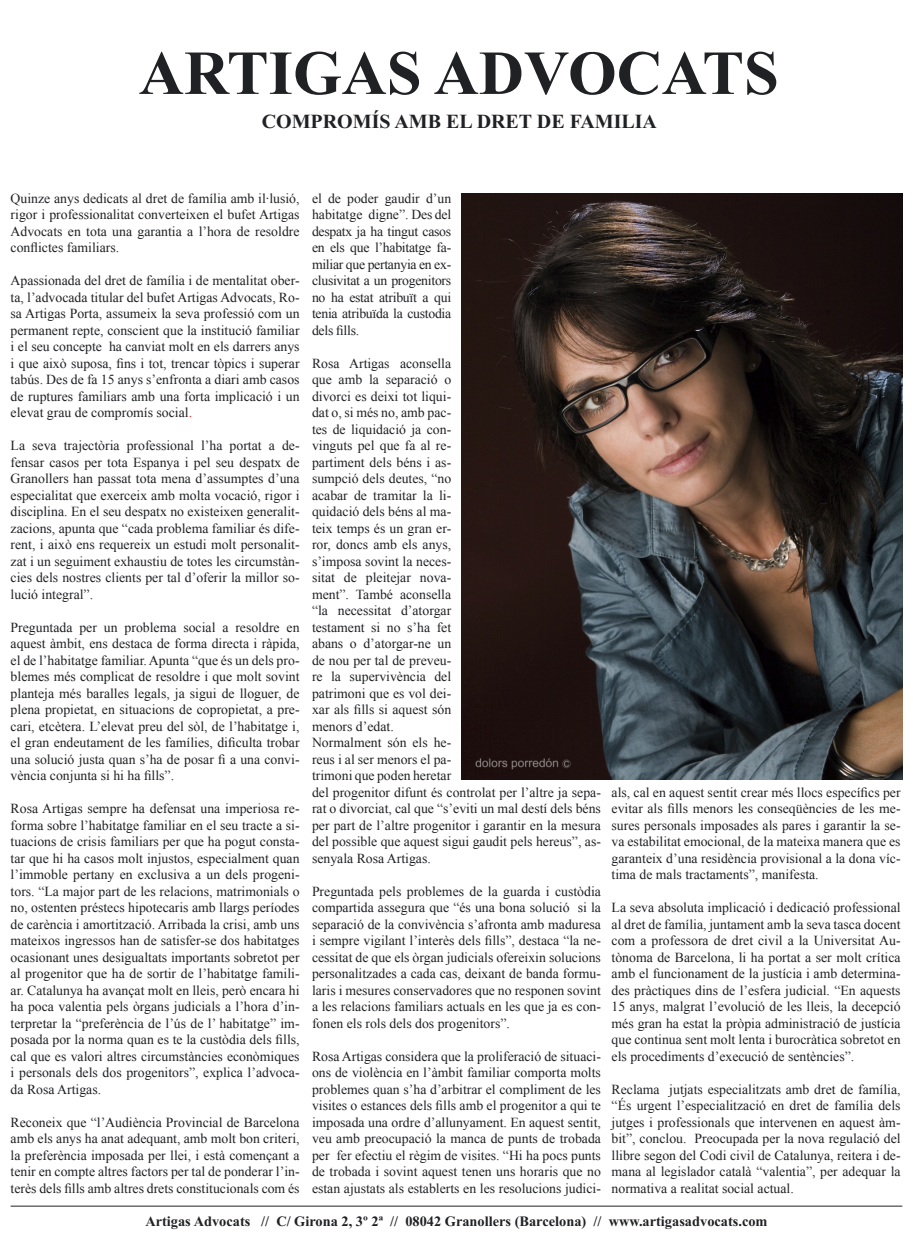
<style>
.page{position:relative;width:913px;height:1244px;background:#fff}
.page>*{position:absolute;margin:0;border:0;box-sizing:border-box;transform-origin:0 0}
.t1{font:700 62.5px "Times New Roman";color:#202124}
.t2{font:20px "Times New Rom B";color:#202124}
.t3{font:14.38px "Times New Rom B";color:#202124}
.t4{font:13.75px/16.5px "Times New Roman";color:#202124;text-align:justify}
.s1{color:#f00}
</style>
<div class="page">
<img style="left:462px;top:193px;width:440px;height:586px">
<hr style="left:11px;top:1206px;width:891px;height:1px;background:#202124">
<h1 class="t1" style="left:139px;top:30px;width:641px">ARTIGAS ADVOCATS</h1>
<h2 class="t2" style="left:262px;top:110px;width:397px">COMPROMÍS AMB EL DRET DE FAMILIA</h2>
<p class="t4" style="left:11px;top:189px;width:290px">Quinze anys dedicats al dret de família amb il·lusió, rigor i professionalitat converteixen el bufet Artigas Advocats en tota una garantia a l’hora de resoldre conflictes familiars.</p>
<p class="t4" style="left:11px;top:272px;width:290px">Apassionada del dret de família i de mentalitat ober&shy;ta, l’advocada titular del bufet Artigas Advocats, Ro&shy;sa Artigas Porta, assumeix la seva professió com un permanent repte, conscient que la institució familiar i el seu concepte ha canviat molt en els darrers anys i que això suposa, fins i tot, trencar tòpics i superar tabús. Des de fa 15 anys s’enfronta a diari amb casos de ruptures familiars amb una forta implicació i un elevat grau de compromís social<span class="s1">.</span></p>
<p class="t4" style="left:11px;top:437px;width:290px">La seva trajectòria professional l’ha portat a de&shy;fensar casos per tota Espanya i pel seu despatx de Granollers han passat tota mena d’assumptes d’una especialitat que exerceix amb molta vocació, rigor i disciplina. En el seu despatx no existeixen generalit&shy;zacions, apunta que “cada problema familiar és dife&shy;rent, i això ens requereix un estudi molt personalit&shy;zat i un seguiment exhaustiu de totes les circumstàn&shy;cies dels nostres clients per tal d’oferir la millor so&shy;lució integral”.</p>
<p class="t4" style="left:11px;top:618px;width:290px">Preguntada per un problema social a resoldre en aquest àmbit, ens destaca de forma directa i ràpida, el de l’habitatge familiar. Apunta “que és un dels pro&shy;blemes més complicat de resoldre i que molt sovint planteja més baralles legals, ja sigui de lloguer, de plena propietat, en situacions de copropietat, a pre&shy;cari, etcètera. L’elevat preu del sòl, de l’habitatge i, el gran endeutament de les famílies, dificulta trobar una solució justa quan s’ha de posar fi a una convi&shy;vència conjunta si hi ha fills”.</p>
<p class="t4" style="left:11px;top:800px;width:290px">Rosa Artigas sempre ha defensat una imperiosa re&shy;forma sobre l’habitatge familiar en el seu tracte a si&shy;tuacions de crisis familiars per que ha pogut consta&shy;tar que hi ha casos molt injustos, especialment quan l’immoble pertany en exclusiva a un dels progeni&shy;tors. “La major part de les relacions, matrimonials o no, ostenten préstecs hipotecaris amb llargs períodes de carència i amortització. Arribada la crisi, amb uns mateixos ingressos han de satisfer-se dos habitatges ocasionant unes desigualtats importants sobretot per al progenitor que ha de sortir de l’habitatge famili&shy;ar. Catalunya ha avançat molt en lleis, però encara hi ha poca valentia pels òrgans judicials a l’hora d’in&shy;terpretar la “preferència de l’ús de l’ habitatge” im&shy;posada por la norma quan es te la custòdia dels fills, cal que es valori altres circumstàncies econòmiques i personals dels dos progenitors”, explica l’advoca&shy;da Rosa Artigas.</p>
<p class="t4" style="left:11px;top:1113px;width:290px">Reconeix que “l’Audiència Provincial de Barcelona amb els anys ha anat adequant, amb molt bon criteri, la preferència imposada per llei, i està començant a tenir en compte altres factors per tal de ponderar l’in&shy;terès dels fills amb altres drets constitucionals com és</p>
<p class="t4" style="left:312px;top:189px;width:141px">el de poder gaudir d’un habitatge digne”. Des del despatx ja ha tingut casos en els que l’habitatge fa&shy;miliar que pertanyia en ex&shy;clusivitat a un progenitors no ha estat atribuït a qui tenia atribuïda la custodia dels fills.</p>
<p class="t4" style="left:312px;top:354px;width:290px;text-align:left">Rosa Artigas aconsella<br>que amb la separació o<br>divorci es deixi tot liqui-<br>dat o, si més no, amb pac-<br>tes de liquidació ja con-<br>vinguts pel que fa al re-<br>partiment dels béns i as-<br>sumpció dels deutes, “no<br>acabar de tramitar la li-<br>quidació dels béns al ma-<br>teix temps és un gran er-<br>ror, doncs amb els anys,<br>s’imposa sovint la neces-<br>sitat de pleitejar nova-<br>ment”. També aconsella<br>“la necessitat d’atorgar<br>testament si no s’ha fet<br>abans o d’atorgar-ne un<br>de nou per tal de preveu-<br>re la supervivència del<br>patrimoni que es vol dei-<br>xar als fills si aquest són<br>menors d’edat.<br>Normalment són els he-<br>reus i al ser menors el pa-<br>trimoni que poden heretar<br>del progenitor difunt és controlat per l’altre ja sepa&shy;rat o divorciat, cal que “s’eviti un mal destí dels béns per part de l’altre progenitor i garantir en la mesura del possible que aquest sigui gaudit pels hereus”, as&shy;senyala Rosa Artigas.</p>
<p class="t4" style="left:312px;top:882px;width:290px">Preguntada pels problemes de la guarda i custòdia compartida assegura que “és una bona solució si la separació de la convivència s’afronta amb maduresa i sempre vigilant l’interès dels fills”, destaca “la ne&shy;cessitat de que els òrgan judicials ofereixin solucions personalitzades a cada cas, deixant de banda formu&shy;laris i mesures conservadores que no responen sovint a les relacions familiars actuals en les que ja es con&shy;fonen els rols dels dos progenitors”.</p>
<p class="t4" style="left:312px;top:1047px;width:290px">Rosa Artigas considera que la proliferació de situaci&shy;ons de violència en l’àmbit familiar comporta molts problemes quan s’ha d’arbitrar el compliment de les visites o estances dels fills amb el progenitor a qui te imposada una ordre d’allunyament. En aquest sentit, veu amb preocupació la manca de punts de trobada per fer efectiu el règim de visites. “Hi ha pocs punts de trobada i sovint aquest tenen uns horaris que no estan ajustats als establerts en les resolucions judici-</p>
<p class="t4" style="left:611px;top:783px;width:290px">als, cal en aquest sentit crear més llocs específics per evitar als fills menors les conseqüències de les me&shy;sures personals imposades als pares i garantir la se&shy;va estabilitat emocional, de la mateixa manera que es garanteix d’una residència provisional a la dona víc&shy;tima de mals tractaments”, manifesta.</p>
<p class="t4" style="left:611px;top:899px;width:290px">La seva absoluta implicació i dedicació professional al dret de família, juntament amb la seva tasca docent com a professora de dret civil a la Universitat Au&shy;tònoma de Barcelona, li ha portat a ser molt crítica amb el funcionament de la justícia i amb determina&shy;des pràctiques dins de l’esfera judicial. “En aquests 15 anys, malgrat l’evolució de les lleis, la decepció més gran ha estat la pròpia administració de justícia que continua sent molt lenta i burocràtica sobretot en els procediments d’execució de sentències”.</p>
<p class="t4" style="left:611px;top:1080px;width:290px">Reclama jutjats especialitzats amb dret de família, “És urgent l’especialització en dret de família dels jutges i professionals que intervenen en aquest àm&shy;bit”, conclou. Preocupada per la nova regulació del llibre segon del Codi civil de Catalunya, reitera i de&shy;mana al legislador català “valentia”, per adequar la normativa a realitat social actual.</p>
<p class="t3" style="left:145px;top:1213px;width:623px">Artigas Advocats // C/ Girona 2, 3º 2ª // 08042 Granollers (Barcelona) // www.artigasadvocats.com</p>
</div>
